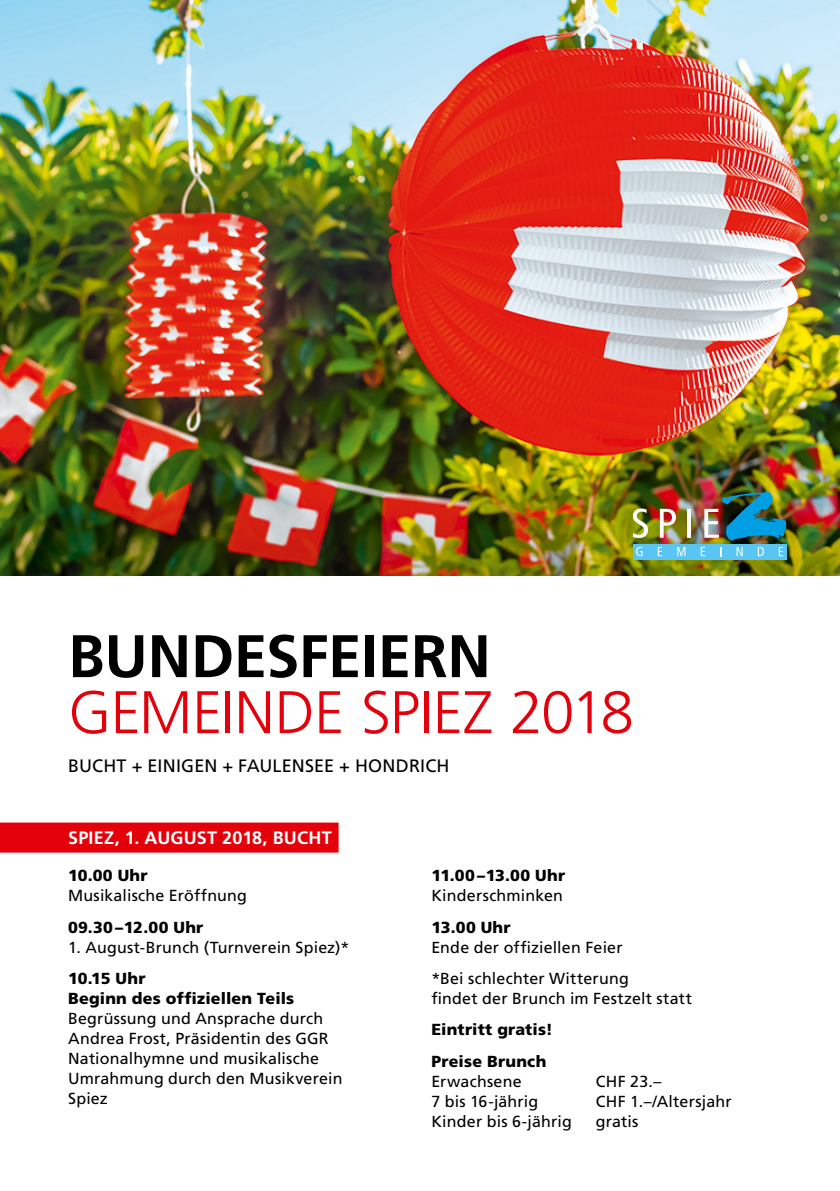
<style>
.page{position:relative;width:840px;height:1191px;background:#fff}
.page>*{position:absolute;margin:0;border:0;box-sizing:border-box;transform-origin:0 0}
.t1{font:300 60px "Frutiger LT Std";letter-spacing:-.01em;color:#e3000b}
.t2{font:700 60px "Frutiger LT Std";letter-spacing:-.005em;color:#000}
.t3{font:18px "Frutiger LT Std";letter-spacing:.01em;color:#000}
.t4{font:700 18px "Frutiger LT Std";letter-spacing:.015em;color:#fff}
.t5{font:16px/20px "Frutiger LT Std";letter-spacing:.01em;color:#000}
.t6{font:900 16px/20px "Frutiger LT Std";letter-spacing:.015em;color:#000}
</style>
<div class="page">
<div style="left:0;top:822px;width:338px;height:30px;background:#e3000b"></div>
<img style="left:0;top:0;width:839px;height:575px">
<svg style="left:632px;top:508px;width:15px;height:30px"></svg>
<svg style="left:659px;top:509px;width:16px;height:29px"></svg>
<hr style="left:687px;top:509px;width:3px;height:29px;background:#fff">
<div style="left:632px;top:544px;width:153px;height:15px;background:#5ac5f2"></div>
<img style="left:704px;top:491px;width:82px;height:50px">
<svg style="left:636px;top:547px;width:6px;height:9px"></svg>
<svg style="left:657px;top:547px;width:5px;height:9px"></svg>
<svg style="left:677px;top:547px;width:8px;height:9px"></svg>
<svg style="left:700px;top:547px;width:4px;height:9px"></svg>
<svg style="left:736px;top:547px;width:6px;height:9px"></svg>
<svg style="left:757px;top:547px;width:6px;height:9px"></svg>
<svg style="left:778px;top:547px;width:4px;height:9px"></svg>
<h1 class="t2" style="left:68px;top:621px;width:424px">BUNDESFEIERN</h1>
<h1 class="t1" style="left:68px;top:678px;width:567px">GEMEINDE SPIEZ 2018</h1>
<p class="t3" style="left:68px;top:755px;width:383px">BUCHT + EINIGEN + FAULENSEE + HONDRICH</p>
<p class="t4" style="left:68px;top:827px;width:265px">SPIEZ, 1. AUGUST 2018, BUCHT</p>
<p class="t6" style="left:68px;top:865px;width:81px">10.00 Uhr</p>
<p class="t5" style="left:68px;top:885px;width:180px">Musikalische Eröffnung</p>
<p class="t6" style="left:68px;top:917px;width:137px">09.30–12.00 Uhr</p>
<p class="t5" style="left:68px;top:937px;width:282px">1. August-Brunch (Turnverein Spiez)*</p>
<p class="t6" style="left:68px;top:968px;width:227px">10.15 Uhr<br>Beginn des offiziellen Teils</p>
<p class="t5" style="left:68px;top:1008px;width:276px">Begrüssung und Ansprache durch<br>Andrea Frost, Präsidentin des GGR<br>Nationalhymne und musikalische<br>Umrahmung durch den Musikverein<br>Spiez</p>
<p class="t6" style="left:431px;top:865px;width:135px">11.00–13.00 Uhr</p>
<p class="t5" style="left:431px;top:885px;width:133px">Kinderschminken</p>
<p class="t6" style="left:431px;top:917px;width:81px">13.00 Uhr</p>
<p class="t5" style="left:431px;top:931px;width:199px;line-height:31.4px">Ende der offiziellen Feier *Bei schlechter Witterung</p>
<p class="t5" style="left:431px;top:988px;width:262px">findet der Brunch im Festzelt statt</p>
<p class="t6" style="left:431px;top:1014px;width:123px;line-height:31.4px">Eintritt gratis!<br>Preise Brunch</p>
<p class="t5" style="left:431px;top:1071px;width:92px">Erwachsene</p>
<p class="t5" style="left:595px;top:1071px;width:67px">CHF 23.–</p>
<p class="t5" style="left:431px;top:1091px;width:108px">7 bis 16-jährig</p>
<p class="t5" style="left:595px;top:1091px;width:137px">CHF 1.–/Altersjahr</p>
<p class="t5" style="left:431px;top:1111px;width:142px">Kinder bis 6-jährig</p>
<p class="t5" style="left:595px;top:1111px;width:44px">gratis</p>
</div>
